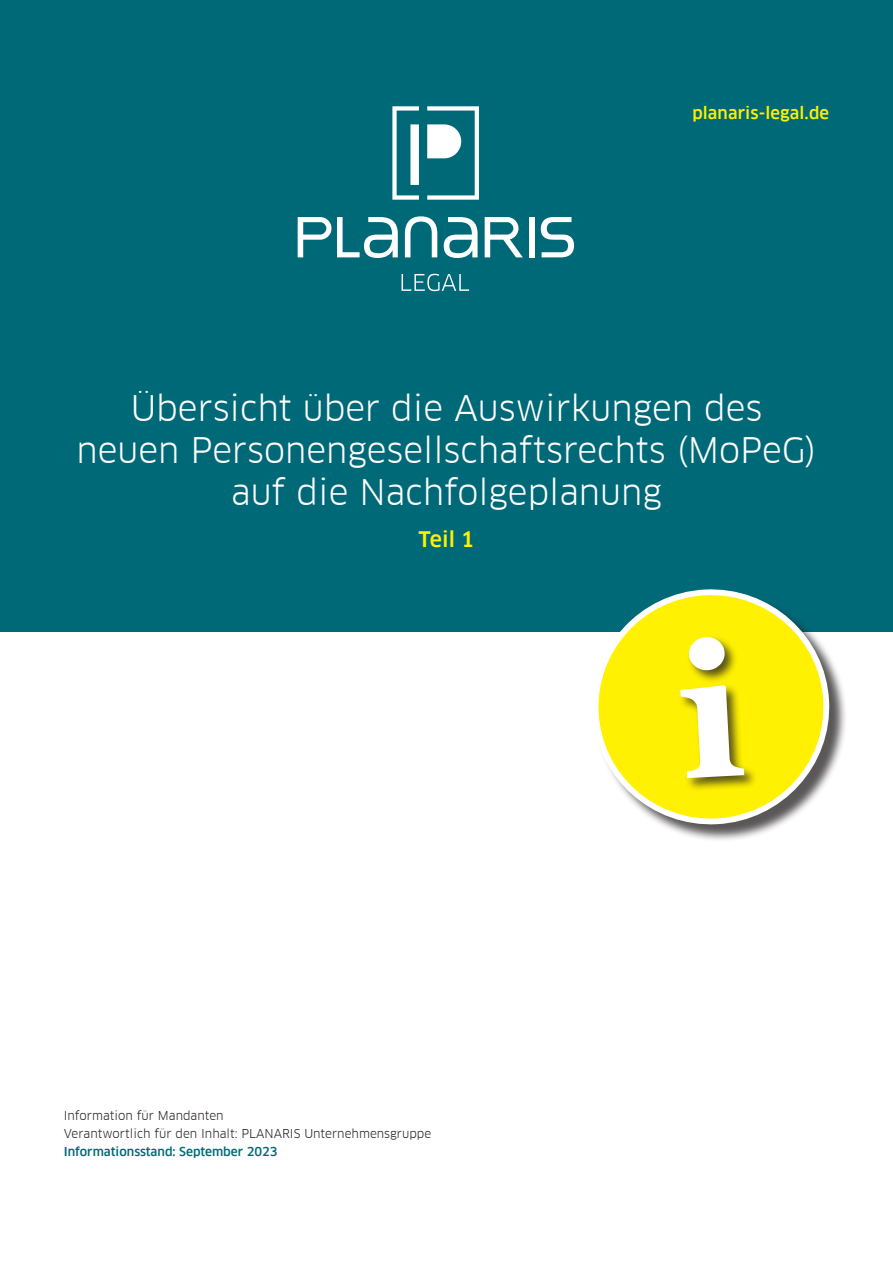
<style>
.page{position:relative;width:893px;height:1263px;background:#fff}
.page>*{position:absolute;margin:0;border:0;box-sizing:border-box;transform-origin:0 0}
.t1{font:34.5px/42px "Clan Offc";color:#fff;text-align:center}
.t2{font:500 21px "Clan Offc";color:#fff101}
.t3{font:500 16.5px "Clan Offc";letter-spacing:.005em;color:#fff101}
.t4{font:12px/18px "Clan Offc";color:#231f20}
.t5{font:500 12px "Clan Offc";color:#006977}
</style>
<div class="page">
<div style="left:0;top:0;width:893px;height:631px;background:#006977"></div>
<div style="left:595px;top:591px;width:252px;height:252px;background:#231f20;opacity:.75"></div>
<svg style="left:592px;top:589px;width:237px;height:238px"></svg>
<div style="left:679px;top:635px;width:79px;height:157px;background:#231f20;opacity:.75"></div>
<svg style="left:680px;top:637px;width:64px;height:141px"></svg>
<svg style="left:405px;top:216px;width:32px;height:41px"></svg>
<div style="left:529px;top:217px;width:6px;height:40px;background:#fff"></div>
<svg style="left:444px;top:217px;width:34px;height:41px"></svg>
<svg style="left:337px;top:217px;width:61px;height:41px"></svg>
<svg style="left:541px;top:217px;width:33px;height:40px"></svg>
<svg style="left:298px;top:217px;width:33px;height:40px"></svg>
<svg style="left:485px;top:217px;width:38px;height:40px"></svg>
<svg style="left:427px;top:106px;width:52px;height:94px"></svg>
<svg style="left:392px;top:106px;width:27px;height:94px"></svg>
<svg style="left:402px;top:274px;width:67px;height:17px"></svg>
<p class="t3" style="left:692px;top:104px;width:138px">planaris-legal.de</p>
<p class="t1" style="left:77px;top:388px;width:741px">Übersicht über die Auswirkungen des neuen Personengesellschaftsrechts (MoPeG) auf die Nachfolgeplanung</p>
<p class="t2" style="left:418px;top:528px;width:58px">Teil 1</p>
<p class="t4" style="left:64px;top:1107px;width:369px">Information für Mandanten<br>Verantwortlich für den Inhalt: PLANARIS Unternehmensgruppe</p>
<p class="t5" style="left:64px;top:1145px;width:215px">Informationsstand: September 2023</p>
</div>
